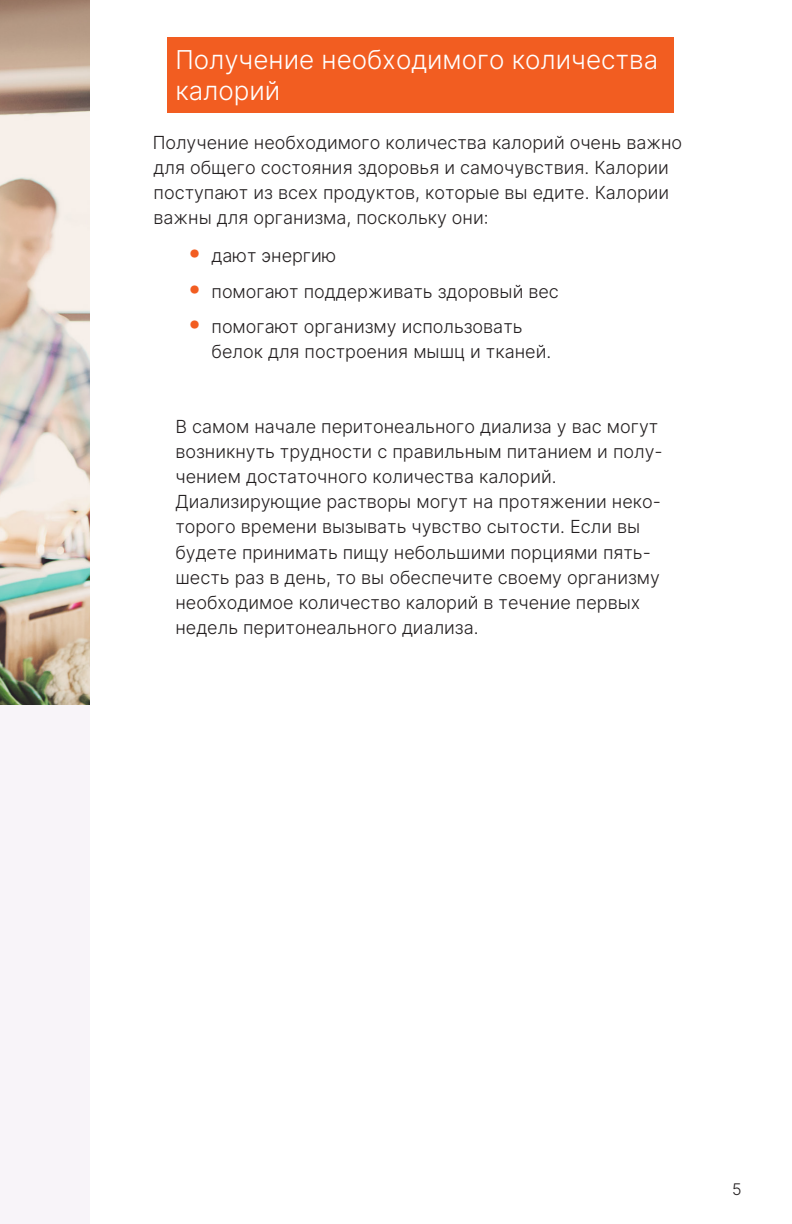
<style>
.page{position:relative;width:792px;height:1224px;background:#fff}
.page>*{position:absolute;margin:0;border:0;box-sizing:border-box;transform-origin:0 0}
.Head1{font:300 26px/31.2px "Inter";color:#fff}
.Body1{font:300 18px/25.2px "Inter";color:#231f20}
.t1{font:300 16px "Inter";color:#231f20}
.s1{font-family:"Graphik";font-weight:700;font-size:28px;color:#f25d21}
</style>
<div class="page">
<div style="left:0;top:0;width:90px;height:1224px;background:#f8f4f9"></div>
<div style="left:167px;top:38px;width:507px;height:75px;background:#f25d21"></div>
<img style="left:0;top:0;width:90px;height:704px">
<p class="Head1" style="left:175px;top:43px;width:484px">Получение необходимого количества калорий</p>
<p class="Body1" style="left:153px;top:129px;width:531px">Получение необходимого количества калорий очень важно для общего состояния здоровья и самочувствия. Калории поступают из всех продуктов, которые вы едите. Калории важны для организма, поскольку они:</p>
<p class="Body1" style="left:190px;top:243px;width:148px"><span class="s1">•</span> дают энергию</p>
<p class="Body1" style="left:190px;top:278px;width:371px"><span class="s1">•</span> помогают поддерживать здоровый вес</p>
<p class="Body1" style="left:212px;top:313px;width:341px;text-indent:-22px"><span class="s1">•</span> помогают организму использовать белок для построения мышц и тканей.</p>
<p class="Body1" style="left:175px;top:413px;width:489px">В самом начале перитонеального диализа у вас могут возникнуть трудности с правильным питанием и полу&shy;чением достаточного количества калорий.<br>Диализирующие растворы могут на протяжении неко&shy;торого времени вызывать чувство сытости. Если вы будете принимать пищу небольшими порциями пять&shy;шесть раз в день, то вы обеспечите своему организму необходимое количество калорий в течение первых недель перитонеального диализа.</p>
<p class="t1" style="left:732px;top:1178px;width:11px">5</p>
</div>
